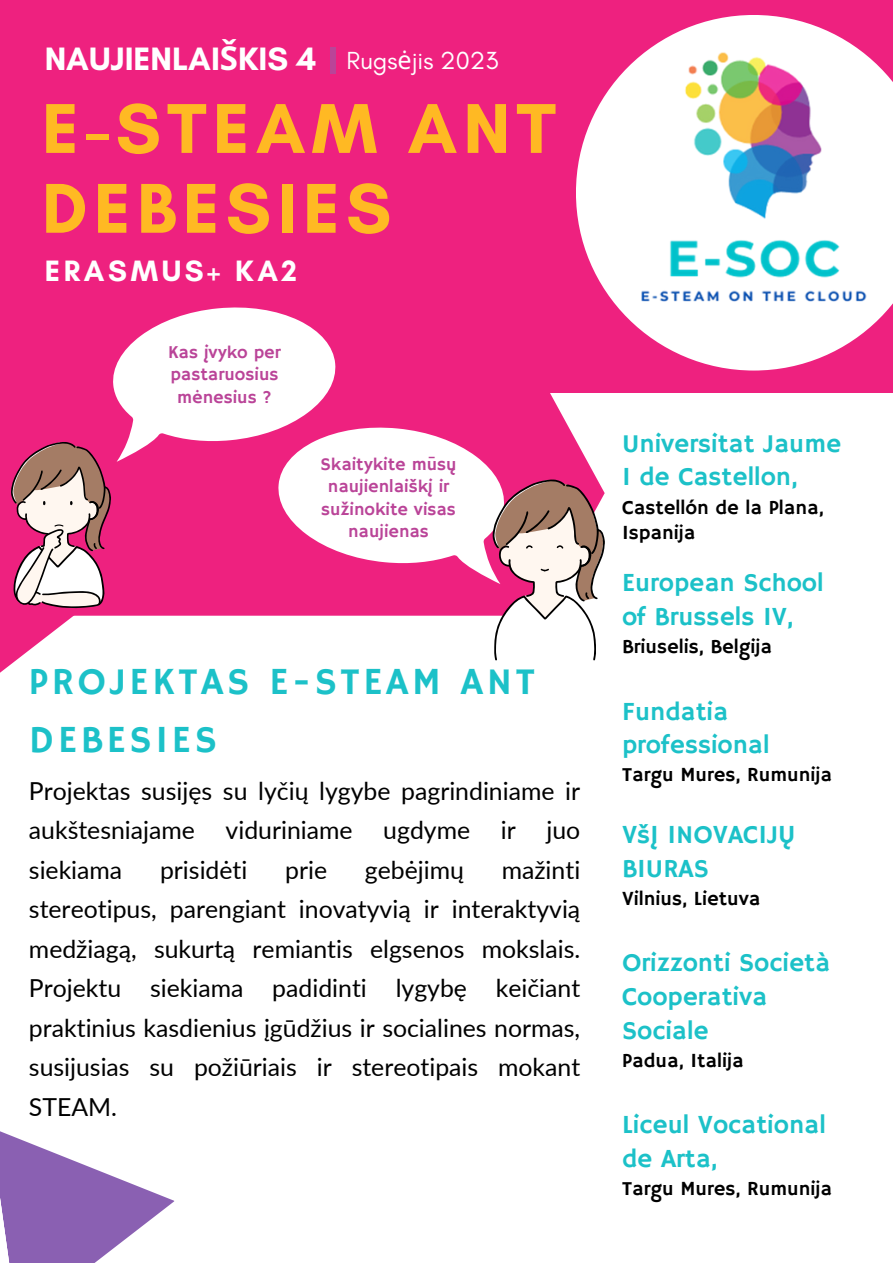
<style>
.page{position:relative;width:893px;height:1264px;background:#fff}
.page>*{position:absolute;margin:0;border:0;box-sizing:border-box;transform-origin:0 0}
.t1{font:700 71.7px/79.8px "Glacial Indifference";letter-spacing:.085em;color:#ffb923}
.t2{font:38.25px/57.3px "Hammersmith One";letter-spacing:.095em;color:#1cc1c8}
.t3{font:700 33px "Glacial Indifference";color:#fff}
.t4{font:700 30px "Glacial Indifference";letter-spacing:.12em;color:#fff}
.t5{font:25.95px/33.8px "Hammersmith One";color:#1cc1c8}
.t6{font:25.2px "Glacial Indifference";color:#fff}
.t7{font:24.75px/39.5px "Lato";color:#000;text-align:justify}
.t8{font:19.95px/25.8px "Hammersmith One";color:#000}
.t9{font:18px/22.5px "Hammersmith One";color:#ba4498;text-align:center}
.s1{font-family:"Noto Sans"}
</style>
<div class="page">
<div style="left:0;top:0;width:892px;height:392px;background:#ee217f"></div>
<svg style="left:0;top:1131px;width:175px;height:131px"></svg>
<div style="left:330px;top:47px;width:6px;height:27px;background:#ba4498"></div>
<svg style="left:0;top:307px;width:604px;height:366px"></svg>
<img style="left:486px;top:15px;width:406px;height:431px">
<p class="t3" style="left:45px;top:39px;width:273px">NAUJIENLAI<span class="s1">Š</span>KIS 4</p>
<p class="t6" style="left:346px;top:45px;width:153px">Rugs<span class="s1">ė</span>jis 2023</p>
<p class="t1" style="left:42px;top:88px;width:515px">E-STEAM ANT<br>DEBESIES</p>
<p class="t4" style="left:45px;top:252px;width:254px">ERASMUS+ KA2</p>
<p class="t9" style="left:168px;top:342px;width:114px">Kas įvyko per pastaruosius mėnesius ?</p>
<p class="t9" style="left:320px;top:453px;width:138px">Skaitykite mūsų naujienlaiškį ir sužinokite visas naujienas</p>
<p class="t2" style="left:29px;top:655px;width:507px">PROJEKTAS E-STEAM ANT<br>DEBESIES</p>
<p class="t7" style="left:29px;top:770px;width:553px">Projektas susijęs su lyčių lygybe pagrindiniame ir aukštesniajame viduriniame ugdyme ir juo siekiama</p>
<p class="t7" style="left:160px;top:849px;width:89px">prisidėti</p>
<p class="t7" style="left:285px;top:849px;width:43px">prie</p>
<p class="t7" style="left:365px;top:849px;width:101px">gebėjimų</p>
<p class="t7" style="left:29px;top:849px;width:552px;text-indent:473px">mažinti stereotipus, parengiant inovatyvią ir interaktyvią medžiagą, sukurtą remiantis elgsenos mokslais.<br>Projektu siekiama padidinti lygybę keičiant praktinius kasdienius įgūdžius ir socialines normas, susijusias su požiūriais ir stereotipais mokant STEAM.</p>
<p class="t5" style="left:622px;top:427px;width:220px">Universitat Jaume<br>I de Castellon,</p>
<p class="t8" style="left:622px;top:495px;width:203px">Castellón de la Plana,<br>Ispanija</p>
<p class="t5" style="left:622px;top:567px;width:203px">European School of Brussels IV,</p>
<p class="t8" style="left:622px;top:635px;width:151px">Briuselis, Belgija</p>
<p class="t5" style="left:622px;top:695px;width:149px">Fundatia professional</p>
<p class="t8" style="left:622px;top:763px;width:211px">Targu Mures, Rumunija</p>
<p class="t5" style="left:622px;top:819px;width:175px">VšĮ INOVACIJŲ<br>BIURAS</p>
<p class="t8" style="left:622px;top:886px;width:140px">Vilnius, Lietuva</p>
<p class="t5" style="left:622px;top:947px;width:209px">Orizzonti Società<br>Cooperativa<br>Sociale</p>
<p class="t8" style="left:622px;top:1048px;width:123px">Padua, Italija</p>
<p class="t5" style="left:622px;top:1109px;width:205px">Liceul Vocational de Arta,</p>
<p class="t8" style="left:622px;top:1176px;width:211px">Targu Mures, Rumunija</p>
</div>
